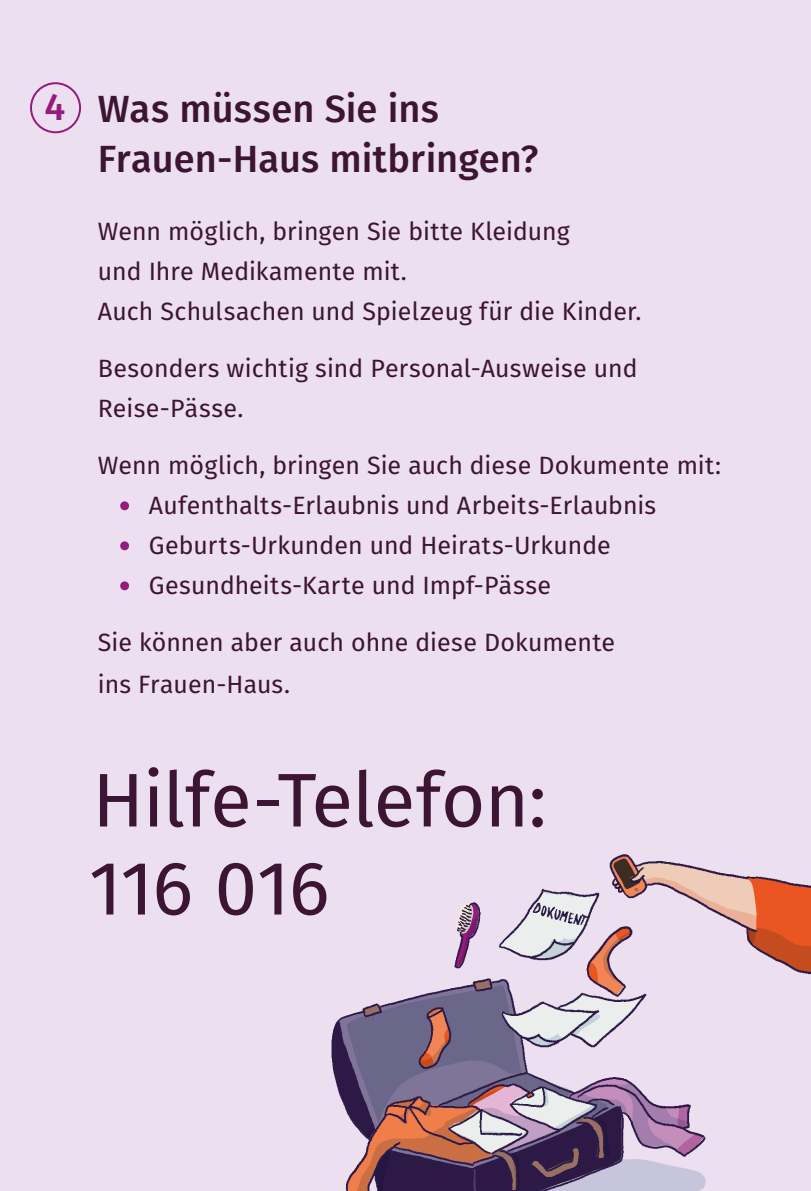
<style>
.page{position:relative;width:811px;height:1191px;background:#ecdfef}
.page>*{position:absolute;margin:0;border:0;box-sizing:border-box;transform-origin:0 0}
.t1{font:76px/88px "Fira Sans";letter-spacing:-.01em;color:#3d1534}
.t2{font:500 38px/50px "Fira Sans";color:#3d1534}
.t3{font:25px/40px "Fira Sans";letter-spacing:.005em;color:#3d1534}
.s1{color:#941c7d}
</style>
<div class="page">
<div style="left:30px;top:82px;width:51px;height:51px;border:2px solid #941c7d;border-radius:50%"></div>
<img style="left:331px;top:854px;width:480px;height:337px">
<img style="left:470px;top:1168px;width:12px;height:23px">
<h2 class="t2" style="left:98px;top:82px;width:442px;text-indent:-53px"><span class="s1">4</span> Was müssen Sie ins<br>Frauen-Haus mitbringen?</h2>
<p class="t3" style="left:98px;top:211px;width:545px">Wenn möglich, bringen Sie bitte Kleidung<br>und Ihre Medikamente mit.<br>Auch Schulsachen und Spielzeug für die Kinder.</p>
<p class="t3" style="left:98px;top:348px;width:541px">Besonders wichtig sind Personal-Ausweise und<br>Reise-Pässe.</p>
<p class="t3" style="left:98px;top:445px;width:625px">Wenn möglich, bringen Sie auch diese Dokumente mit:</p>
<p class="t3" style="left:121px;top:485px;width:537px"><span class="s1">•</span> Aufenthalts-Erlaubnis und Arbeits-Erlaubnis</p>
<p class="t3" style="left:121px;top:525px;width:492px"><span class="s1">•</span> Geburts-Urkunden und Heirats-Urkunde</p>
<p class="t3" style="left:121px;top:565px;width:432px"><span class="s1">•</span> Gesundheits-Karte und Impf-Pässe</p>
<p class="t3" style="left:98px;top:621px;width:519px;line-height:42px">Sie können aber auch ohne diese Dokumente ins Frauen-Haus.</p>
<h1 class="t1" style="left:89px;top:754px;width:459px">Hilfe-Telefon:<br>116 016</h1>
</div>
